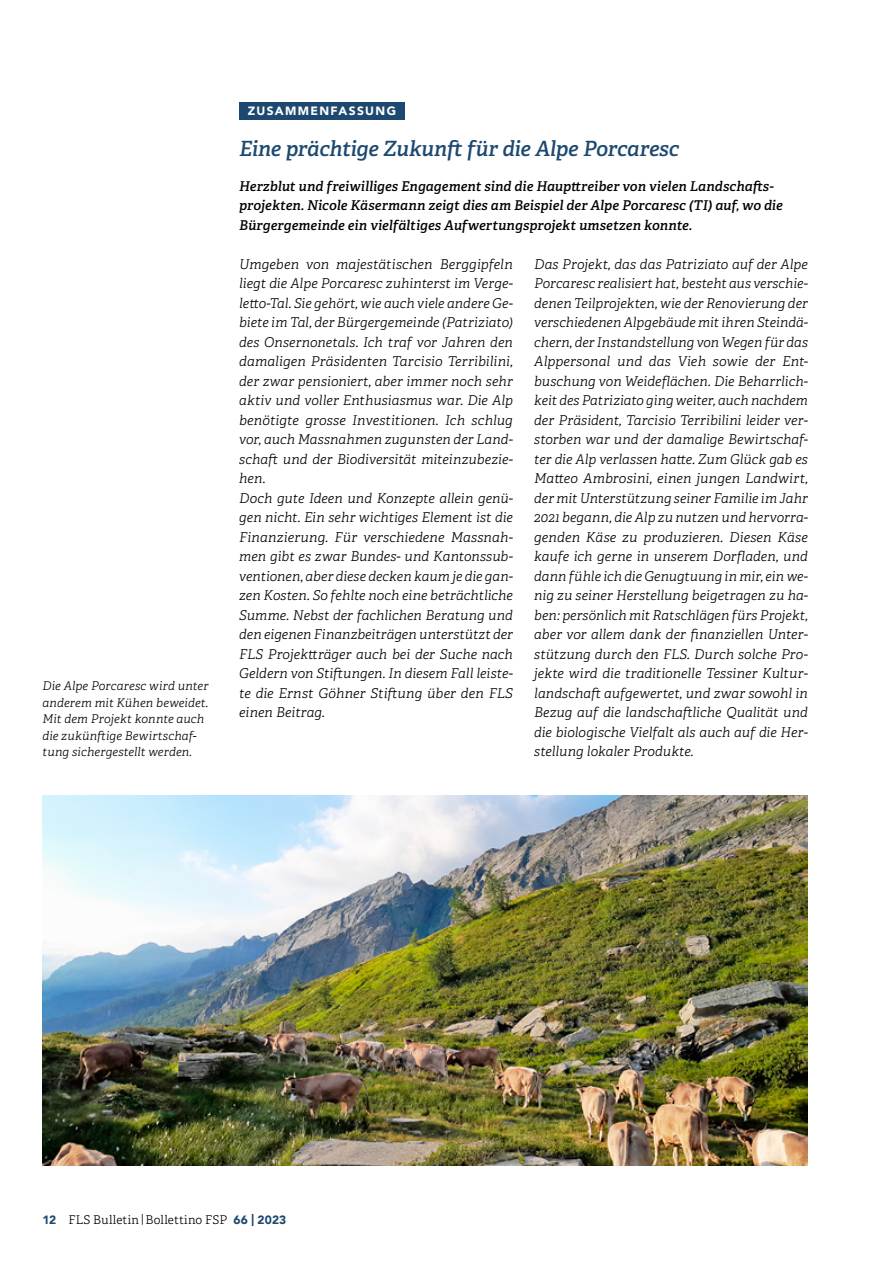
<style>
.page{position:relative;width:893px;height:1263px;background:#fff}
.page>*{position:absolute;margin:0;border:0;box-sizing:border-box;transform-origin:0 0}
.t1{font:italic 600 21px "Adelle";letter-spacing:-.01em;color:#1d4970}
.t2{font:italic 300 13.5px/19.5px "Adelle";letter-spacing:.005em;color:#000}
.t3{font:italic 600 13.5px/19.5px "Adelle";letter-spacing:.005em;color:#000}
.t4{font:italic 300 12px/16.5px "Adelle";letter-spacing:.015em;color:#000}
.t5{font:300 12px "Adelle";letter-spacing:.015em;color:#000}
.t6{font:900 12px "Avenir";letter-spacing:.115em;color:#fff}
.s1{font-family:"Avenir";font-weight:900;color:#1d4970}
</style>
<div class="page">
<div style="left:239px;top:102px;width:166px;height:17px;background:#1d4970"></div>
<img style="left:43px;top:795px;width:765px;height:371px">
<p class="t4" style="left:43px;top:678px;width:167px">Die Alpe Porcaresc wird unter anderem mit Kühen beweidet.<br>Mit dem Projekt konnte auch die zukünftige Bewirtschaf&shy;tung sichergestellt werden.</p>
<p class="t6" style="left:248px;top:100px;width:150px">ZUSAMMENFASSUNG</p>
<h1 class="t1" style="left:239px;top:136px;width:441px">Eine prächtige Zukunft für die Alpe Porcaresc</h1>
<p class="t3" style="left:239px;top:176px;width:545px">Herzblut und freiwilliges Engagement sind die Haupttreiber von vielen Landschafts&shy;projekten. Nicole Käsermann zeigt dies am Beispiel der Alpe Porcaresc (TI) auf, wo die<br>Bürgergemeinde ein vielfältiges Aufwertungsprojekt umsetzen konnte.</p>
<p class="t2" style="left:239px;top:254px;width:275px">Umgeben von majestätischen Berggipfeln liegt die Alpe Porcaresc zuhinterst im Verge&shy;letto-Tal. Sie gehört, wie auch viele andere Ge&shy;biete im Tal, der Bürgergemeinde (Patriziato) des Onsernonetals. Ich traf vor Jahren den damaligen Präsidenten Tarcisio Terribilini, der zwar pensioniert, aber immer noch sehr aktiv und voller Enthusiasmus war. Die Alp benötigte grosse Investitionen. Ich schlug vor, auch Massnahmen zugunsten der Land&shy;schaft und der Biodiversität miteinzubezie&shy;hen.<br>Doch gute Ideen und Konzepte allein genü&shy;gen nicht. Ein sehr wichtiges Element ist die Finanzierung. Für verschiedene Massnah&shy;men gibt es zwar Bundes- und Kantonssub&shy;ventionen, aber diese decken kaum je die gan&shy;zen Kosten. So fehlte noch eine beträchtliche Summe. Nebst der fachlichen Beratung und den eigenen Finanzbeiträgen unterstützt der FLS Projektträger auch bei der Suche nach Geldern von Stiftungen. In diesem Fall leiste&shy;te die Ernst Göhner Stiftung über den FLS einen Beitrag.</p>
<p class="t2" style="left:534px;top:254px;width:275px;text-align:justify">Das Projekt, das das Patriziato auf der Alpe Porcaresc realisiert hat, besteht aus verschie&shy;denen Teilprojekten, wie der Renovierung der verschiedenen Alpgebäude mit ihren Steindä&shy;chern, der Instandstellung von Wegen für das Alppersonal und das Vieh sowie der Ent&shy;buschung von Weideflächen. Die Beharrlich&shy;keit des Patriziato ging weiter, auch nachdem der Präsident, Tarcisio Terribilini leider ver&shy;storben war und der damalige Bewirtschaf&shy;ter die Alp verlassen hatte. Zum Glück gab es Matteo Ambrosini, einen jungen Landwirt, der mit Unterstützung seiner Familie im Jahr 2021 begann, die Alp zu nutzen und hervorra&shy;genden Käse zu produzieren. Diesen Käse kaufe ich gerne in unserem Dorfladen, und dann fühle ich die Genugtuung in mir, ein we&shy;nig zu seiner Herstellung beigetragen zu ha&shy;ben: persönlich mit Ratschlägen fürs Projekt, aber vor allem dank der finanziellen Unter&shy;stützung durch den FLS. Durch solche Pro&shy;jekte wird die traditionelle Tessiner Kultur&shy;landschaft aufgewertet, und zwar sowohl in Bezug auf die landschaftliche Qualität und die biologische Vielfalt als auch auf die Her&shy;stellung lokaler Produkte.</p>
<p class="t5" style="left:43px;top:1213px;width:245px"><span class="s1">12</span> FLS Bulletin | Bollettino FSP <span class="s1">66 | 2023</span></p>
</div>
